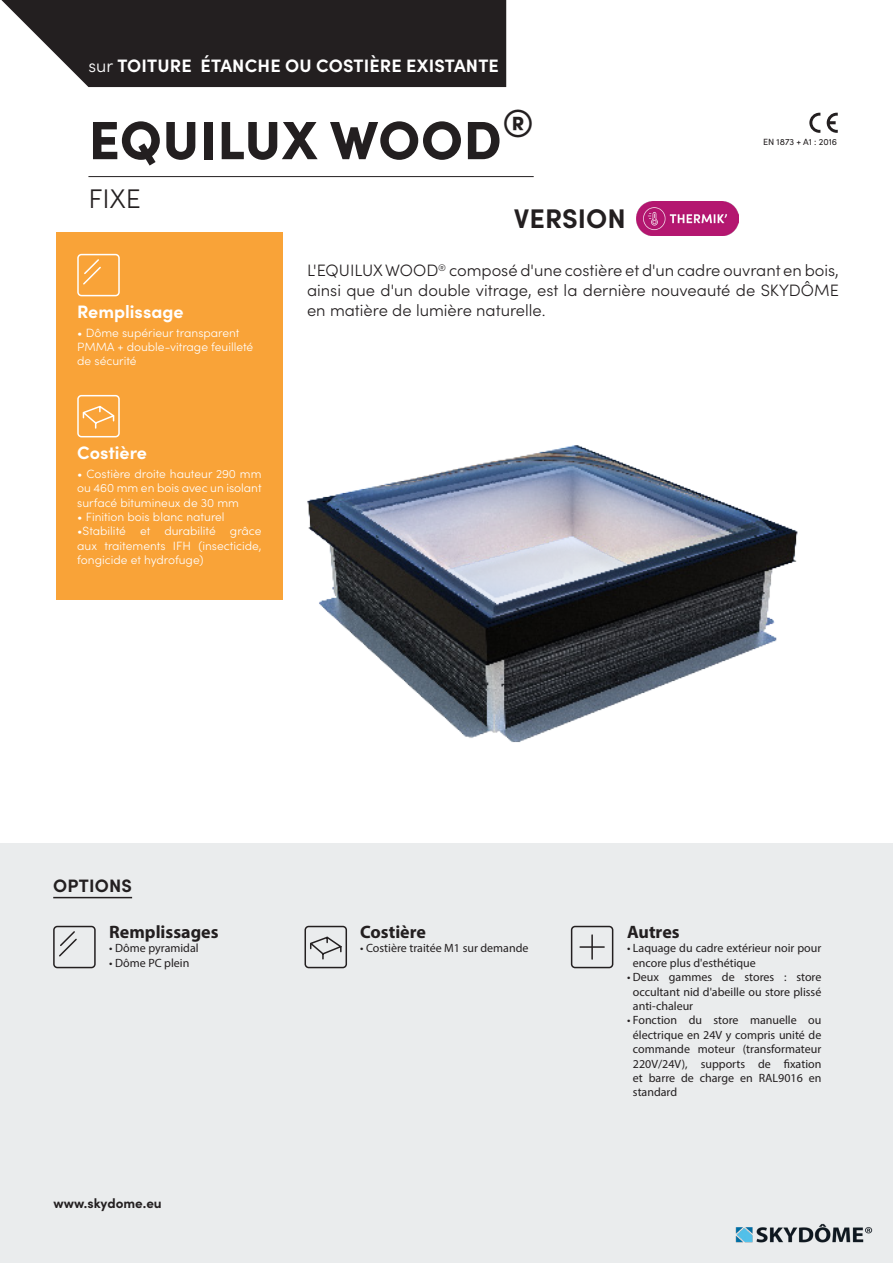
<style>
.page{position:relative;width:893px;height:1263px;background:#fff}
.page>*{position:absolute;margin:0;border:0;box-sizing:border-box;transform-origin:0 0}
._01_-_Titre_produit{font:900 54px "Sofia Pro";letter-spacing:.01em;color:#231f20}
._04_-_Sous_titre{font:700 27px "Sofia Pro";color:#231f20}
._02_-_Accroche_produit{font:300 27px "Sofia Pro";color:#231f20}
.t1{font:700 18px "Sofia Pro";color:#fff}
._04_-_Sous_titre-2{font:700 18px "Myriad Pro";color:#231f20}
._04_-_Sous_titre_Souligné{font:700 18px "Sofia Pro";letter-spacing:.01em;color:#231f20}
._05_-_Introduction{font:300 16.5px/19.8px "Sofia Pro";color:#231f20}
._04_-_Sous_titre-3{font:700 13.5px "Sofia Pro";color:#231f20}
._06_-_Texte_courant{font:12px/14.4px "Myriad Pro";color:#231f20;text-align:justify}
.t2{font:300 12px/14.4px "Sofia Pro";color:#fff;text-align:justify}
._06_-_Texte_courant-2{font:9px "Sofia Pro";color:#231f20}
.s1{font-weight:300}
</style>
<div class="page">
<svg style="left:1px;top:0;width:505px;height:87px;background:#373334"></svg>
<div style="left:56px;top:233px;width:227px;height:367px;background:#f9a338"></div>
<div style="left:77px;top:254px;width:43px;height:42px;border:2px solid #fff;border-radius:3px"></div>
<svg style="left:83px;top:259px;width:18px;height:26px"></svg>
<div style="left:77px;top:395px;width:43px;height:42px;border:2px solid #fff;border-radius:3px"></div>
<svg style="left:82px;top:405px;width:33px;height:24px"></svg>
<div style="left:0;top:843px;width:893px;height:420px;background:#eaeced"></div>
<hr style="left:53px;top:897px;width:79px;height:1px;background:#231f20">
<div style="left:53px;top:926px;width:43px;height:42px;border:2px solid #231f20;border-radius:3px"></div>
<svg style="left:59px;top:931px;width:18px;height:26px"></svg>
<div style="left:571px;top:926px;width:42px;height:42px;border:2px solid #231f20;border-radius:3px"></div>
<hr style="left:591px;top:935px;width:2px;height:24px;background:#231f20">
<hr style="left:580px;top:946px;width:24px;height:2px;background:#231f20">
<img style="left:636px;top:202px;width:103px;height:34px">
<img style="left:307px;top:445px;width:491px;height:297px">
<div style="left:304px;top:926px;width:43px;height:42px;border:2px solid #231f20;border-radius:3px"></div>
<svg style="left:310px;top:936px;width:32px;height:24px"></svg>
<svg style="left:809px;top:113px;width:11px;height:20px"></svg>
<svg style="left:827px;top:113px;width:11px;height:20px"></svg>
<hr style="left:88px;top:176px;width:446px;height:1px;background:#231f20">
<img style="left:735px;top:1223px;width:138px;height:20px">
<p class="t1" style="left:88px;top:52px;width:412px"><span class="s1">sur</span> TOITURE ÉTANCHE OU COSTIÈRE EXISTANTE</p>
<p class="_01_-_Titre_produit" style="left:89px;top:98px;width:447px">EQUILUX WOOD<sup>®</sup></p>
<p class="_02_-_Accroche_produit" style="left:88px;top:179px;width:54px">FIXE</p>
<p class="_04_-_Sous_titre" style="left:514px;top:197px;width:113px">VERSION</p>
<p class="_06_-_Texte_courant-2" style="left:763px;top:135px;width:76px">EN 1873 + A1 : 2016</p>
<p class="_05_-_Introduction" style="left:307px;top:259px;width:533px">L'EQUILUX WOOD<sup>®</sup> composé d'une costière et d'un cadre ouvrant en bois, ainsi que d'un double vitrage, est la dernière nouveauté de SKYDÔME</p>
<p class="t1" style="left:77px;top:298px;width:108px">Remplissage</p>
<p class="_05_-_Introduction" style="left:307px;top:299px;width:240px">en matière de lumière naturelle.</p>
<p class="t2" style="left:77px;top:324px;width:178px;text-align:left">• Dôme supérieur transparent<br>PMMA + double-vitrage feuilleté de sécurité</p>
<p class="t1" style="left:77px;top:439px;width:71px">Costière</p>
<p class="t2" style="left:77px;top:466px;width:186px">• Costière droite hauteur 290 mm ou 460 mm en bois avec un isolant surfacé bitumineux de 30 mm</p>
<p class="t2" style="left:77px;top:509px;width:149px">• Finition bois blanc naturel</p>
<p class="t2" style="left:77px;top:523px;width:186px">•Stabilité et durabilité grâce aux traitements IFH (insecticide, fongicide et hydrofuge)</p>
<p class="_04_-_Sous_titre_Souligné" style="left:53px;top:871px;width:80px">OPTIONS</p>
<p class="_04_-_Sous_titre-2" style="left:109px;top:920px;width:111px">Remplissages</p>
<p class="_06_-_Texte_courant" style="left:109px;top:941px;width:91px">• Dôme pyramidal</p>
<p class="_06_-_Texte_courant" style="left:109px;top:955px;width:82px">• Dôme PC plein</p>
<p class="_04_-_Sous_titre-3" style="left:54px;top:1193px;width:110px">www.skydome.eu</p>
<p class="_04_-_Sous_titre-2" style="left:360px;top:920px;width:67px">Costière</p>
<p class="_06_-_Texte_courant" style="left:360px;top:941px;width:170px">• Costière traitée M1 sur demande</p>
<p class="_04_-_Sous_titre-2" style="left:627px;top:920px;width:54px">Autres</p>
<p class="_06_-_Texte_courant" style="left:633px;top:941px;width:190px;text-indent:-6px">• Laquage du cadre extérieur noir pour encore plus d'esthétique</p>
<p class="_06_-_Texte_courant" style="left:633px;top:970px;width:190px;text-indent:-6px">• Deux gammes de stores : store occultant nid d'abeille ou store plissé anti-chaleur</p>
<p class="_06_-_Texte_courant" style="left:633px;top:1013px;width:190px;text-indent:-6px">• Fonction du store manuelle ou électrique en 24V y compris unité de commande moteur (transformateur 220V/24V), supports de fixation et barre de charge en RAL9016 en standard</p>
</div>
